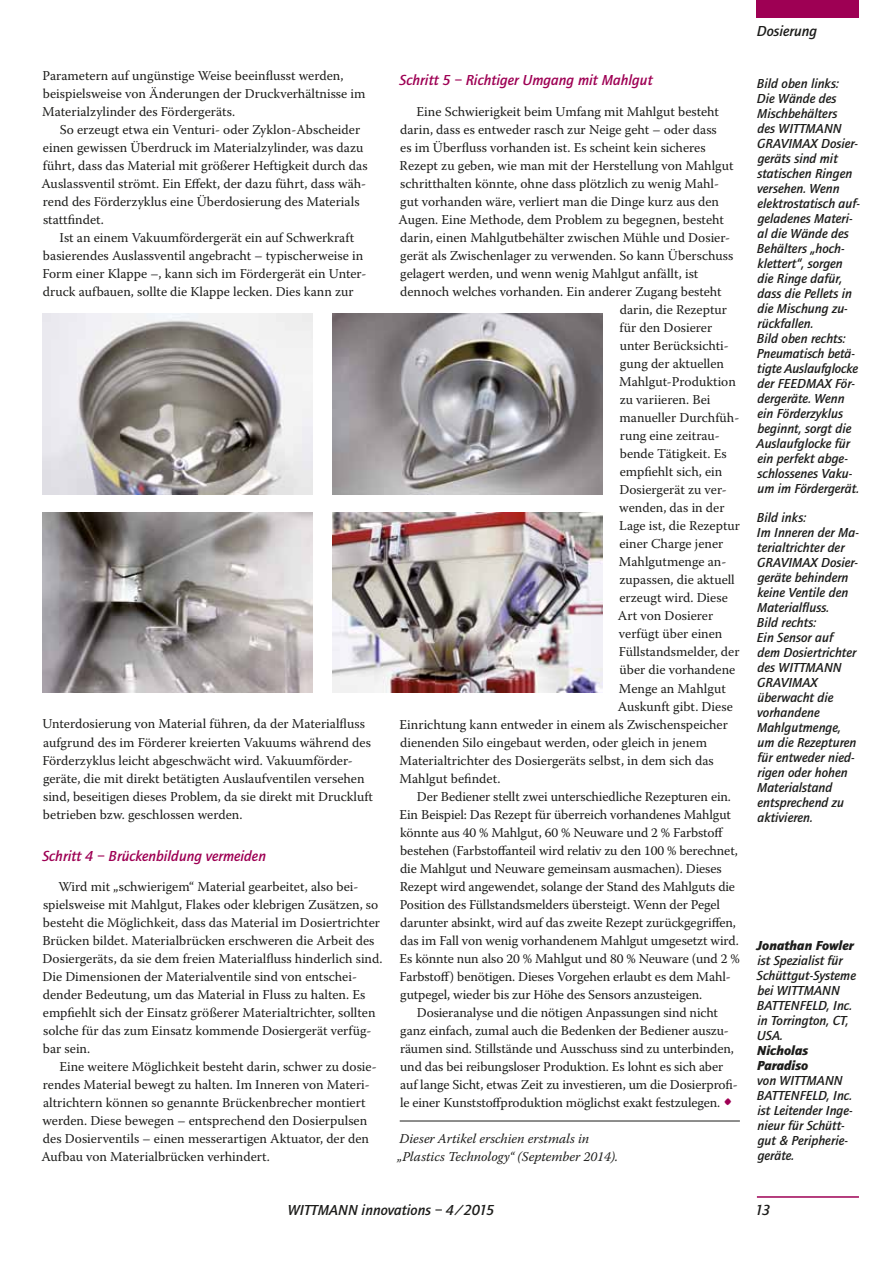
<style>
.page{position:relative;width:893px;height:1263px;background:#fff}
.page>*{position:absolute;margin:0;border:0;box-sizing:border-box;transform-origin:0 0}
.t1{font:italic 500 15px "Quay Sans";color:#9e0054}
.t2{font:italic 500 15px "Quay Sans";color:#1d1d1b}
.t3{font:13.5px/18px "Warnock Pro";color:#1d1d1b}
.t4{font:italic 500 13.5px/15px "Quay Sans";color:#1d1d1b}
.t5{font:italic 13.5px/18px "Warnock Pro";color:#1d1d1b}
.t6{font:italic 900 13.5px/15px "Quay Sans";color:#1d1d1b}
.s1{font-size:24px;color:#9e0054}
</style>
<div class="page">
<div style="left:757px;top:0;width:102px;height:18px;background:#9e0054"></div>
<hr style="left:757px;top:1196px;width:102px;height:2px;background:#9e0054">
<img style="left:43px;top:512px;width:270px;height:180px">
<img style="left:43px;top:314px;width:270px;height:180px">
<img style="left:332px;top:314px;width:270px;height:180px">
<img style="left:332px;top:512px;width:270px;height:180px">
<hr style="left:400px;top:1120px;width:340px;height:1px;background:#1d1d1b">
<p class="t3" style="left:42px;top:66px;width:325px">Parametern auf ungünstige Weise beeinflusst werden, beispielsweise von Änderungen der Druckverhältnisse im<br>Materialzylinder des Fördergeräts.</p>
<p class="t3" style="left:41px;top:120px;width:328px;text-indent:18px">So erzeugt etwa ein Venturi- oder Zyklon-Abscheider einen gewissen Überdruck im Materialzylinder, was dazu führt, dass das Material mit größerer Heftigkeit durch das Auslassventil strömt. Ein Effekt, der dazu führt, dass wäh&shy;rend des Förderzyklus eine Überdosierung des Materials stattfindet.</p>
<p class="t3" style="left:42px;top:228px;width:325px;text-indent:17px">Ist an einem Vakuumfördergerät ein auf Schwerkraft basierendes Auslassventil angebracht – typischerweise in Form einer Klappe –, kann sich im Fördergerät ein Unter&shy;druck aufbauen, sollte die Klappe lecken. Dies kann zur</p>
<p class="t3" style="left:42px;top:715px;width:332px">Unterdosierung von Material führen, da der Materialfluss aufgrund des im Förderer kreierten Vakuums während des Förderzyklus leicht abgeschwächt wird. Vakuumförder&shy;geräte, die mit direkt betätigten Auslaufventilen versehen sind, beseitigen dieses Problem, da sie direkt mit Druckluft betrieben bzw. geschlossen werden.</p>
<p class="t1" style="left:42px;top:847px;width:225px">Schritt 4 – Brückenbildung vermeiden</p>
<p class="t3" style="left:42px;top:877px;width:342px;text-indent:16px">Wird mit „schwierigem“ Material gearbeitet, also bei&shy;spielsweise mit Mahlgut, Flakes oder klebrigen Zusätzen, so besteht die Möglichkeit, dass das Material im Dosiertrichter Brücken bildet. Materialbrücken erschweren die Arbeit des Dosiergeräts, da sie dem freien Materialfluss hinderlich sind.<br>Die Dimensionen der Materialventile sind von entschei&shy;dender Bedeutung, um das Material in Fluss zu halten. Es empfiehlt sich der Einsatz größerer Materialtrichter, sollten solche für das zum Einsatz kommende Dosiergerät verfüg&shy;bar sein.</p>
<p class="t3" style="left:41px;top:1057px;width:337px;text-indent:18px">Eine weitere Möglichkeit besteht darin, schwer zu dosie&shy;rendes Material bewegt zu halten. Im Inneren von Materi&shy;altrichtern können so genannte Brückenbrecher montiert werden. Diese bewegen – entsprechend den Dosierpulsen des Dosierventils – einen messerartigen Aktuator, der den Aufbau von Materialbrücken verhindert.</p>
<p class="t1" style="left:400px;top:71px;width:255px">Schritt 5 – Richtiger Umgang mit Mahlgut</p>
<p class="t3" style="left:417px;top:102px;width:304px">Eine Schwierigkeit beim Umfang mit Mahlgut besteht</p>
<p class="t3" style="left:400px;top:120px;width:318px">darin, dass es entweder rasch zur Neige geht – oder dass</p>
<p class="t3" style="left:400px;top:138px;width:307px">es im Überfluss vorhanden ist. Es scheint kein sicheres</p>
<p class="t3" style="left:400px;top:156px;width:336px">Rezept zu geben, wie man mit der Herstellung von Mahlgut</p>
<p class="t3" style="left:400px;top:174px;width:320px">schritthalten könnte, ohne dass plötzlich zu wenig Mahl-</p>
<p class="t3" style="left:400px;top:192px;width:320px">gut vorhanden wäre, verliert man die Dinge kurz aus den</p>
<p class="t3" style="left:399px;top:210px;width:327px">Augen. Eine Methode, dem Problem zu begegnen, besteht</p>
<p class="t3" style="left:400px;top:228px;width:332px">darin, einen Mahlgutbehälter zwischen Mühle und Dosier-</p>
<p class="t3" style="left:400px;top:246px;width:335px">gerät als Zwischenlager zu verwenden. So kann Überschuss</p>
<p class="t3" style="left:400px;top:264px;width:300px">gelagert werden, und wenn wenig Mahlgut anfällt, ist</p>
<p class="t3" style="left:400px;top:282px;width:323px">dennoch welches vorhanden. Ein anderer Zugang besteht</p>
<p class="t3" style="left:620px;top:300px;width:109px">darin, die Rezeptur</p>
<p class="t3" style="left:620px;top:318px;width:94px">für den Dosierer</p>
<p class="t3" style="left:620px;top:336px;width:111px">unter Berücksichti-</p>
<p class="t3" style="left:620px;top:354px;width:106px">gung der aktuellen</p>
<p class="t3" style="left:619px;top:372px;width:118px">Mahlgut-Produktion</p>
<p class="t3" style="left:620px;top:390px;width:92px">zu variieren. Bei</p>
<p class="t3" style="left:620px;top:408px;width:121px">manueller Durchfüh-</p>
<p class="t3" style="left:620px;top:426px;width:102px">rung eine zeitrau-</p>
<p class="t3" style="left:620px;top:444px;width:109px">bende Tätigkeit. Es</p>
<p class="t3" style="left:620px;top:463px;width:104px">empfiehlt sich, ein</p>
<p class="t3" style="left:619px;top:481px;width:109px">Dosiergerät zu ver-</p>
<p class="t3" style="left:619px;top:499px;width:107px">wenden, das in der</p>
<p class="t3" style="left:619px;top:517px;width:122px">Lage ist, die Rezeptur</p>
<p class="t3" style="left:619px;top:535px;width:105px">einer Charge jener</p>
<p class="t3" style="left:619px;top:553px;width:109px">Mahlgutmenge an-</p>
<p class="t3" style="left:619px;top:571px;width:117px">zupassen, die aktuell</p>
<p class="t3" style="left:619px;top:589px;width:110px">erzeugt wird. Diese</p>
<p class="t3" style="left:618px;top:607px;width:97px">Art von Dosierer</p>
<p class="t3" style="left:619px;top:625px;width:105px">verfügt über einen</p>
<p class="t3" style="left:619px;top:643px;width:122px">Füllstandsmelder, der</p>
<p class="t3" style="left:619px;top:661px;width:117px">über die vorhandene</p>
<p class="t3" style="left:619px;top:679px;width:108px">Menge an Mahlgut</p>
<p class="t3" style="left:618px;top:697px;width:116px">Auskunft gibt. Diese</p>
<p class="t3" style="left:400px;top:715px;width:330px">Einrichtung kann entweder in einem als Zwischenspeicher</p>
<p class="t3" style="left:400px;top:733px;width:308px">dienenden Silo eingebaut werden, oder gleich in jenem</p>
<p class="t3" style="left:399px;top:751px;width:316px">Materialtrichter des Dosiergeräts selbst, in dem sich das</p>
<p class="t3" style="left:399px;top:769px;width:102px">Mahlgut befindet.</p>
<p class="t3" style="left:417px;top:787px;width:316px">Der Bediener stellt zwei unterschiedliche Rezepturen ein.</p>
<p class="t3" style="left:400px;top:805px;width:333px">Ein Beispiel: Das Rezept für überreich vorhandenes Mahlgut</p>
<p class="t3" style="left:400px;top:823px;width:325px">könnte aus 40 % Mahlgut, 60 % Neuware und 2 % Farbstoff</p>
<p class="t3" style="left:400px;top:841px;width:339px">bestehen (Farbstoffanteil wird relativ zu den 100 % berechnet,</p>
<p class="t3" style="left:400px;top:859px;width:323px">die Mahlgut und Neuware gemeinsam ausmachen). Dieses</p>
<p class="t3" style="left:400px;top:877px;width:337px">Rezept wird angewendet, solange der Stand des Mahlguts die</p>
<p class="t3" style="left:400px;top:895px;width:322px">Position des Füllstandsmelders übersteigt. Wenn der Pegel</p>
<p class="t3" style="left:400px;top:913px;width:337px">darunter absinkt, wird auf das zweite Rezept zurückgegriffen,</p>
<p class="t3" style="left:400px;top:931px;width:340px">das im Fall von wenig vorhandenem Mahlgut umgesetzt wird.</p>
<p class="t3" style="left:400px;top:949px;width:342px">Es könnte nun also 20 % Mahlgut und 80 % Neuware (und 2 %</p>
<p class="t3" style="left:400px;top:967px;width:333px">Farbstoff) benötigen. Dieses Vorgehen erlaubt es dem Mahl-</p>
<p class="t3" style="left:400px;top:985px;width:303px">gutpegel, wieder bis zur Höhe des Sensors anzusteigen.</p>
<p class="t3" style="left:417px;top:1003px;width:303px">Dosieranalyse und die nötigen Anpassungen sind nicht</p>
<p class="t3" style="left:400px;top:1021px;width:330px">ganz einfach, zumal auch die Bedenken der Bediener auszu-</p>
<p class="t3" style="left:400px;top:1039px;width:335px">räumen sind. Stillstände und Ausschuss sind zu unterbinden,</p>
<p class="t3" style="left:400px;top:1057px;width:325px">und das bei reibungsloser Produktion. Es lohnt es sich aber</p>
<p class="t3" style="left:400px;top:1075px;width:339px">auf lange Sicht, etwas Zeit zu investieren, um die Dosierprofi-</p>
<p class="t3" style="left:400px;top:1093px;width:334px">le einer Kunststoffproduktion möglichst exakt festzulegen. <span class="s1">•</span></p>
<p class="t5" style="left:397px;top:1129px;width:222px">Dieser Artikel erschien erstmals in „Plastics Technology“ (September 2014).</p>
<p class="t2" style="left:757px;top:22px;width:62px">Dosierung</p>
<p class="t4" style="left:757px;top:76px;width:105px">Bild oben links:<br>Die Wände des<br>Mischbehälters<br>des WITTMANN<br>GRAVIMAX Dosier&shy;geräts sind mit statischen Ringen versehen. Wenn elektrostatisch auf&shy;geladenes Materi&shy;al die Wände des<br>Behälters „hoch&shy;klettert“, sorgen die Ringe dafür, dass die Pellets in die Mischung zu&shy;rückfallen.<br>Bild oben rechts:<br>Pneumatisch betä&shy;tigte Auslaufglocke der FEEDMAX För&shy;dergeräte. Wenn ein Förderzyklus beginnt, sorgt die<br>Auslaufglocke für ein perfekt abge&shy;schlossenes Vaku&shy;um im Fördergerät.</p>
<p class="t4" style="left:757px;top:510px;width:103px">Bild inks:<br>Im Inneren der Ma&shy;terialtrichter der<br>GRAVIMAX Dosier&shy;geräte behindern keine Ventile den<br>Materialfluss.<br>Bild rechts:<br>Ein Sensor auf dem Dosiertrichter des WITTMANN<br>GRAVIMAX überwacht die vorhandene<br>Mahlgutmenge, um die Rezepturen für entweder nied&shy;rigen oder hohen<br>Materialstand entsprechend zu aktivieren.</p>
<p class="t6" style="left:756px;top:938px;width:99px">Jonathan Fowler</p>
<p class="t4" style="left:757px;top:953px;width:101px">ist Spezialist für<br>Schüttgut-Systeme bei WITTMANN<br>BATTENFELD, Inc. in Torrington, CT,<br>USA.</p>
<p class="t6" style="left:757px;top:1043px;width:53px">Nicholas<br>Paradiso</p>
<p class="t4" style="left:757px;top:1073px;width:97px">von WITTMANN<br>BATTENFELD, Inc. ist Leitender Inge&shy;nieur für Schütt&shy;gut &amp; Peripherie&shy;geräte.</p>
<p class="t2" style="left:288px;top:1201px;width:208px">WITTMANN innovations – 4/2015</p>
<p class="t2" style="left:755px;top:1201px;width:17px">13</p>
</div>
